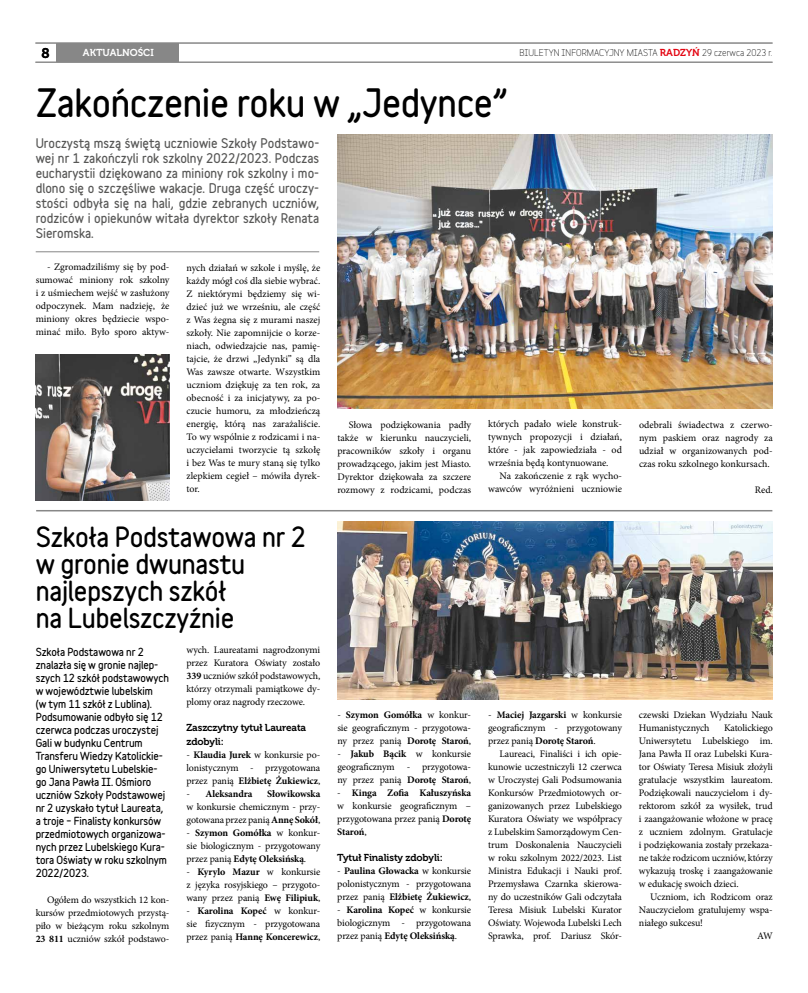
<style>
.page{position:relative;width:808px;height:993px;background:#fff}
.page>*{position:absolute;margin:0;border:0;box-sizing:border-box;transform-origin:0 0}
.t1{font:900 35px "Variable";letter-spacing:-.01em;color:#000}
.t2{font:900 25px/27px "Variable";letter-spacing:-.01em;color:#000}
.t3{font:14px "Museo 700";color:#000}
.t4{font:900 12px/15px "Variable";color:#575756;text-align:justify}
.t5{font:10px/13px "Minion Pro";letter-spacing:-.01em;color:#000;text-align:justify}
.t6{font:900 10px/13px "Variable";letter-spacing:-.01em;color:#000}
.t7{font:10px/14.4px "Museo 700";letter-spacing:-.01em;color:#000}
.t8{font:700 10px "Minion Pro";letter-spacing:-.01em;color:#000}
.t9{font:10px "Museo 700";color:#fff}
.t10{font:9px "Variable";color:#000}
.s1{font-family:"Museo 700";font-size:10px;color:#e30613}
.s2{font-weight:700}
.s3{font-weight:400}
</style>
<div class="page">
<div style="left:56px;top:43px;width:123px;height:19px;background:#878787"></div>
<hr style="left:35px;top:43px;width:737px;height:1px;background:#878787">
<hr style="left:35px;top:62px;width:737px;height:1px;background:#878787">
<hr style="left:36px;top:510px;width:736px;height:1px;background:#878787">
<img style="left:337px;top:521px;width:436px;height:178px">
<img style="left:338px;top:135px;width:434px;height:273px">
<img style="left:35px;top:354px;width:135px;height:146px">
<hr style="left:36px;top:251px;width:283px;height:1px;background:#878787">
<h3 class="t3" style="left:42px;top:45px;width:10px">8</h3>
<p class="t9" style="left:83px;top:47px;width:72px">AKTUALNOŚCI</p>
<p class="t10" style="left:519px;top:45px;width:254px">BIULETYN INFORMACYJNY MIASTA <span class="s1">RADZYŃ</span> 29 czerwca 2023 r.</p>
<h1 class="t1" style="left:36px;top:76px;width:473px">Zakończenie roku w „Jedynce”</h1>
<p class="t4" style="left:36px;top:135px;width:285px">Uroczystą mszą świętą uczniowie Szkoły Podstawo&shy;wej nr 1 zakończyli rok szkolny 2022/2023. Podczas eucharystii dziękowano za miniony rok szkolny i mo&shy;dlono się o szczęśliwe wakacje. Druga część uroczy&shy;stości odbyła się na hali, gdzie zebranych uczniów, rodziców i opiekunów witała dyrektor szkoły Renata Sieromska.</p>
<p class="t5" style="left:36px;top:261px;width:135px;text-indent:11px">- Zgromadziliśmy się by pod&shy;sumować miniony rok szkolny i z uśmiechem wejść w zasłużony odpoczynek. Mam nadzieję, że miniony okres będziecie wspo&shy;minać miło. Było sporo aktyw-</p>
<p class="t5" style="left:187px;top:261px;width:135px">nych działań w szkole i myślę, że każdy mógł coś dla siebie wybrać.<br>Z niektórymi będziemy się wi&shy;dzieć już we wrześniu, ale część z Was żegna się z murami naszej szkoły. Nie zapomnijcie o korze&shy;niach, odwiedzajcie nas, pamię&shy;tajcie, że drzwi „Jedynki” są dla Was zawsze otwarte. Wszystkim uczniom dziękuję za ten rok, za obecność i za inicjatywy, za po&shy;czucie humoru, za młodzieńczą energię, którą nas zarażaliście.<br>To wy wspólnie z rodzicami i na&shy;uczycielami tworzycie tą szkołę i bez Was te mury staną się tylko zlepkiem cegieł – mówiła dyrek&shy;tor.</p>
<h2 class="t2" style="left:36px;top:522px;width:272px">Szkoła Podstawowa nr 2 w gronie dwunastu najlepszych szkół<br>na Lubelszczyźnie</h2>
<p class="t6" style="left:36px;top:645px;width:135px">Szkoła Podstawowa nr 2 znalazła się w gronie najlep&shy;szych 12 szkół podstawowych w województwie lubelskim<br>(w tym 11 szkół z Lublina).<br>Podsumowanie odbyło się 12 czerwca podczas uroczystej<br>Gali w budynku Centrum<br>Transferu Wiedzy Katolickie&shy;go Uniwersytetu Lubelskie&shy;go Jana Pawła II. Ośmioro uczniów Szkoły Podstawowej nr 2 uzyskało tytuł Laureata, a troje – Finalisty konkursów przedmiotowych organizowa&shy;nych przez Lubelskiego Kura&shy;tora Oświaty w roku szkolnym<br>2022/2023.</p>
<p class="t5" style="left:36px;top:893px;width:135px;text-indent:11px">Ogółem do wszystkich 12 kon&shy;kursów przedmiotowych przystą&shy;piło w bieżącym roku szkolnym <span class="s2">23 811</span> uczniów szkół podstawo-</p>
<p class="t5" style="left:187px;top:643px;width:135px">wych. Laureatami nagrodzonymi przez Kuratora Oświaty zostało <span class="s2">339</span> uczniów szkół podstawowych, którzy otrzymali pamiątkowe dy&shy;plomy oraz nagrody rzeczowe.</p>
<p class="t7" style="left:187px;top:720px;width:121px">Zaszczytny tytuł Laureata zdobyli:</p>
<p class="t5" style="left:187px;top:748px;width:135px">- <span class="s2">Klaudia Jurek</span> w konkursie po&shy;lonistycznym - przygotowana przez panią <span class="s2">Elżbietę Żukiewicz</span>,</p>
<p class="t8" style="left:187px;top:786px;width:67px"><span class="s3">-</span> Aleksandra</p>
<p class="t8" style="left:267px;top:786px;width:55px">Słowikowska</p>
<p class="t5" style="left:186px;top:800px;width:135px">w konkursie chemicznym - przy&shy;gotowana przez panią <span class="s2">Annę Sokół</span>,</p>
<p class="t5" style="left:186px;top:826px;width:135px">- <span class="s2">Szymon Gomółka</span> w konkur&shy;sie biologicznym - przygotowany przez panią <span class="s2">Edytę Oleksińską</span>.</p>
<p class="t5" style="left:186px;top:865px;width:135px">- <span class="s2">Kyrylo Mazur</span> w konkursie z języka rosyjskiego – przygoto&shy;wany przez panią <span class="s2">Ewę Filipiuk</span>,</p>
<p class="t5" style="left:186px;top:904px;width:135px">- <span class="s2">Karolina Kopeć</span> w konkur&shy;sie fizycznym - przygotowana przez panią <span class="s2">Hannę Koncerewicz</span>,</p>
<p class="t5" style="left:337px;top:418px;width:135px;text-indent:11px">Słowa podziękowania padły także w kierunku nauczycieli, pracowników szkoły i organu prowadzącego, jakim jest Miasto.<br>Dyrektor dziękowała za szczere rozmowy z rodzicami, podczas</p>
<p class="t5" style="left:488px;top:417px;width:135px">których padało wiele konstruk&shy;tywnych propozycji i działań, które - jak zapowiedziała - od września będą kontynuowane.</p>
<p class="t5" style="left:488px;top:469px;width:135px;text-align:right">Na zakończenie z rąk wycho&shy;wawców wyróżnieni uczniowie</p>
<p class="t5" style="left:337px;top:708px;width:135px">- <span class="s2">Szymon Gomółka</span> w konkur&shy;sie geograficznym - przygotowa&shy;ny przez panią <span class="s2">Dorotę Staroń</span>,</p>
<p class="t5" style="left:337px;top:747px;width:135px">- <span class="s2">Jakub Bącik</span> w konkursie geograficznym - przygotowa&shy;ny przez panią <span class="s2">Dorotę Staroń</span>,</p>
<p class="t5" style="left:337px;top:786px;width:135px">- <span class="s2">Kinga Zofia Kałuszyńska </span>w konkursie geograficznym – przygotowana przez panią <span class="s2">Dorotę Staroń</span>,</p>
<p class="t7" style="left:337px;top:850px;width:107px">Tytuł Finalisty zdobyli:</p>
<p class="t5" style="left:337px;top:864px;width:135px">- <span class="s2">Paulina Głowacka</span> w konkursie polonistycznym - przygotowana przez panią <span class="s2">Elżbietę Żukiewicz</span>,</p>
<p class="t5" style="left:337px;top:903px;width:135px">- <span class="s2">Karolina Kopeć</span> w konkursie biologicznym - przygotowana przez panią <span class="s2">Edytę Oleksińską</span>.</p>
<p class="t5" style="left:488px;top:708px;width:135px">- <span class="s2">Maciej Jazgarski</span> w konkursie geograficznym - przygotowany przez panią <span class="s2">Dorotę Staroń</span>.</p>
<p class="t5" style="left:488px;top:747px;width:135px;text-indent:11px">Laureaci, Finaliści i ich opie&shy;kunowie uczestniczyli 12 czerwca w Uroczystej Gali Podsumowania Konkursów Przedmiotowych or&shy;ganizowanych przez Lubelskiego Kuratora Oświaty we współpracy z Lubelskim Samorządowym Cen&shy;trum Doskonalenia Nauczycieli w roku szkolnym 2022/2023. List Ministra Edukacji i Nauki prof.<br>Przemysława Czarnka skierowa&shy;ny do uczestników Gali odczytała Teresa Misiuk Lubelski Kurator Oświaty. Wojewoda Lubelski Lech Sprawka, prof. Dariusz Skór-</p>
<p class="t5" style="left:639px;top:418px;width:135px">odebrali świadectwa z czerwo&shy;nym paskiem oraz nagrody za udział w organizowanych pod&shy;czas roku szkolnego konkursach.</p>
<p class="t5" style="left:755px;top:483px;width:20px">Red.</p>
<p class="t5" style="left:639px;top:708px;width:135px">czewski Dziekan Wydziału Nauk<br>Humanistycznych</p>
<p class="t5" style="left:639px;top:721px;width:135px;text-indent:85px">Katolickiego Uniwersytetu Lubelskiego im.<br>Jana Pawła II oraz Lubelski Kura&shy;tor Oświaty Teresa Misiuk złożyli gratulacje wszystkim laureatom.<br>Podziękowali nauczycielom i dy&shy;rektorom szkół za wysiłek, trud i zaangażowanie włożone w pracę z uczniem zdolnym. Gratulacje i podziękowania zostały przekaza&shy;ne także rodzicom uczniów, którzy wykazują troskę i zaangażowanie w edukację swoich dzieci.</p>
<p class="t5" style="left:650px;top:890px;width:124px">Uczniom, ich Rodzicom oraz</p>
<p class="t5" style="left:639px;top:903px;width:135px">Nauczycielom gratulujemy wspa-</p>
<p class="t5" style="left:639px;top:916px;width:66px">niałego sukcesu!</p>
<p class="t5" style="left:757px;top:929px;width:17px">AW</p>
</div>
